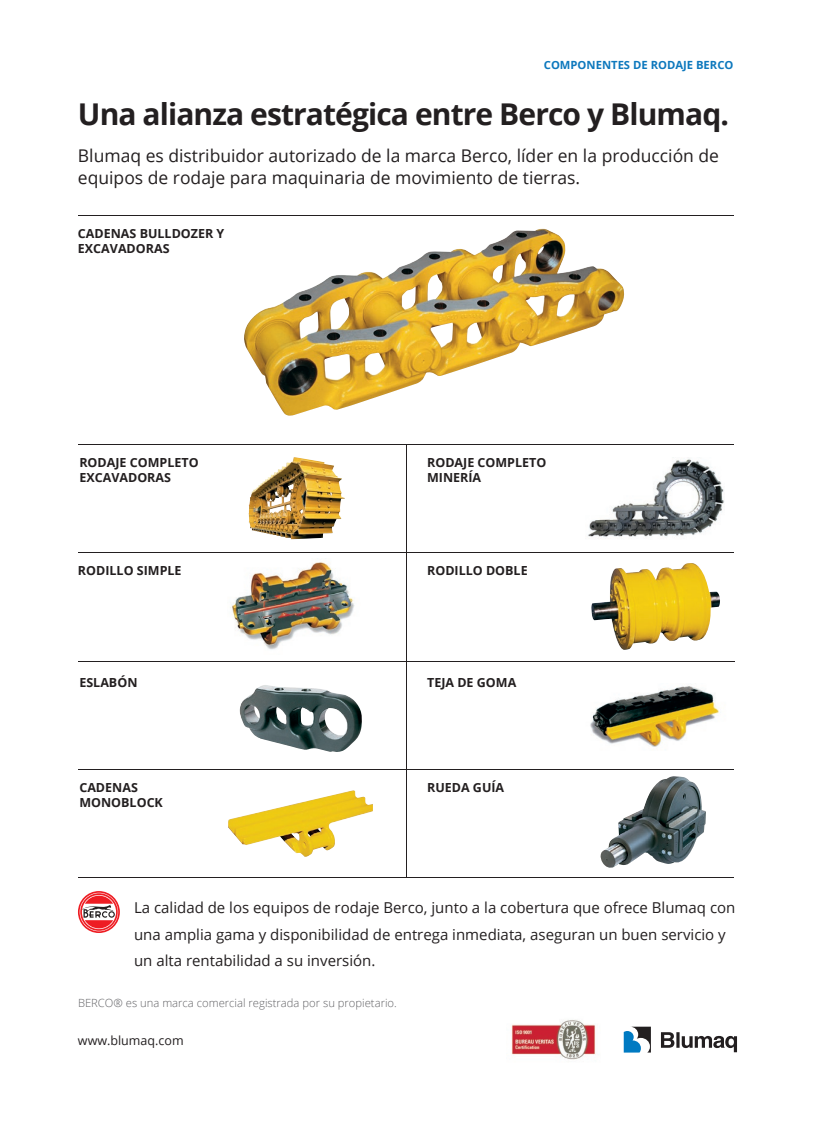
<style>
.page{position:relative;width:815px;height:1124px;background:#fff}
.page>*{position:absolute;margin:0;border:0;box-sizing:border-box;transform-origin:0 0}
.t1{font:700 30px "Open Sans";letter-spacing:-.03em;color:#231f20}
.t2{font:17.5px/22.5px "Open Sans";color:#231f20}
.t3{font:15px/26.6px "Open Sans";color:#231f20}
.t4{font:700 12.5px/15px "Open Sans";color:#231f20}
.t5{font:12.5px "Open Sans";color:#231f20}
.t6{font:300 11.25px "Open Sans";color:#636366}
.t7{font:700 11.25px "Open Sans";color:#0d78bd}
</style>
<div class="page">
<img style="left:230px;top:558px;width:125px;height:92px">
<img style="left:591px;top:563px;width:129px;height:87px">
<img style="left:590px;top:686px;width:129px;height:61px">
<img style="left:600px;top:776px;width:106px;height:92px">
<img style="left:248px;top:457px;width:97px;height:82px">
<img style="left:244px;top:229px;width:380px;height:186px">
<img style="left:588px;top:457px;width:136px;height:80px">
<img style="left:240px;top:685px;width:122px;height:66px">
<img style="left:228px;top:790px;width:145px;height:66px">
<hr style="left:78px;top:552px;width:655px;height:1px;background:#231f20">
<hr style="left:78px;top:769px;width:655px;height:1px;background:#231f20">
<hr style="left:78px;top:444px;width:655px;height:1px;background:#231f20">
<hr style="left:78px;top:216px;width:655px;height:1px;background:#231f20">
<hr style="left:78px;top:877px;width:655px;height:1px;background:#231f20">
<hr style="left:78px;top:660px;width:656px;height:1px;background:#231f20">
<hr style="left:406px;top:444px;width:1px;height:434px;background:#231f20">
<svg style="left:661px;top:1032px;width:76px;height:20px"></svg>
<svg style="left:623px;top:1026px;width:28px;height:27px"></svg>
<img style="left:511px;top:1020px;width:85px;height:40px">
<svg style="left:78px;top:891px;width:42px;height:41px"></svg>
<p class="t7" style="left:544px;top:57px;width:191px">COMPONENTES DE RODAJE BERCO</p>
<h1 class="t1" style="left:78px;top:93px;width:653px">Una alianza estratégica entre Berco y Blumaq.</h1>
<p class="t2" style="left:78px;top:144px;width:643px">Blumaq es distribuidor autorizado de la marca Berco, líder en la producción de equipos de rodaje para maquinaria de movimiento de tierras.</p>
<p class="t4" style="left:78px;top:226px;width:148px">CADENAS BULLDOZER Y<br>EXCAVADORAS</p>
<p class="t4" style="left:79px;top:454px;width:121px">RODAJE COMPLETO<br>EXCAVADORAS</p>
<p class="t4" style="left:78px;top:562px;width:105px">RODILLO SIMPLE</p>
<p class="t4" style="left:427px;top:454px;width:121px">RODAJE COMPLETO<br>MINERÍA</p>
<p class="t4" style="left:427px;top:562px;width:102px">RODILLO DOBLE</p>
<p class="t4" style="left:79px;top:674px;width:60px">ESLABÓN</p>
<p class="t4" style="left:427px;top:674px;width:91px">TEJA DE GOMA</p>
<p class="t4" style="left:79px;top:779px;width:85px">CADENAS<br>MONOBLOCK</p>
<p class="t4" style="left:427px;top:779px;width:79px">RUEDA GUÍA</p>
<p class="t3" style="left:134px;top:893px;width:603px">La calidad de los equipos de rodaje Berco, junto a la cobertura que ofrece Blumaq con una amplia gama y disponibilidad de entrega inmediata, aseguran un buen servicio y un alta rentabilidad a su inversión.</p>
<p class="t6" style="left:78px;top:995px;width:320px">BERCO® es una marca comercial registrada por su propietario.</p>
<p class="t5" style="left:78px;top:1031px;width:107px">www.blumaq.com</p>
</div>
